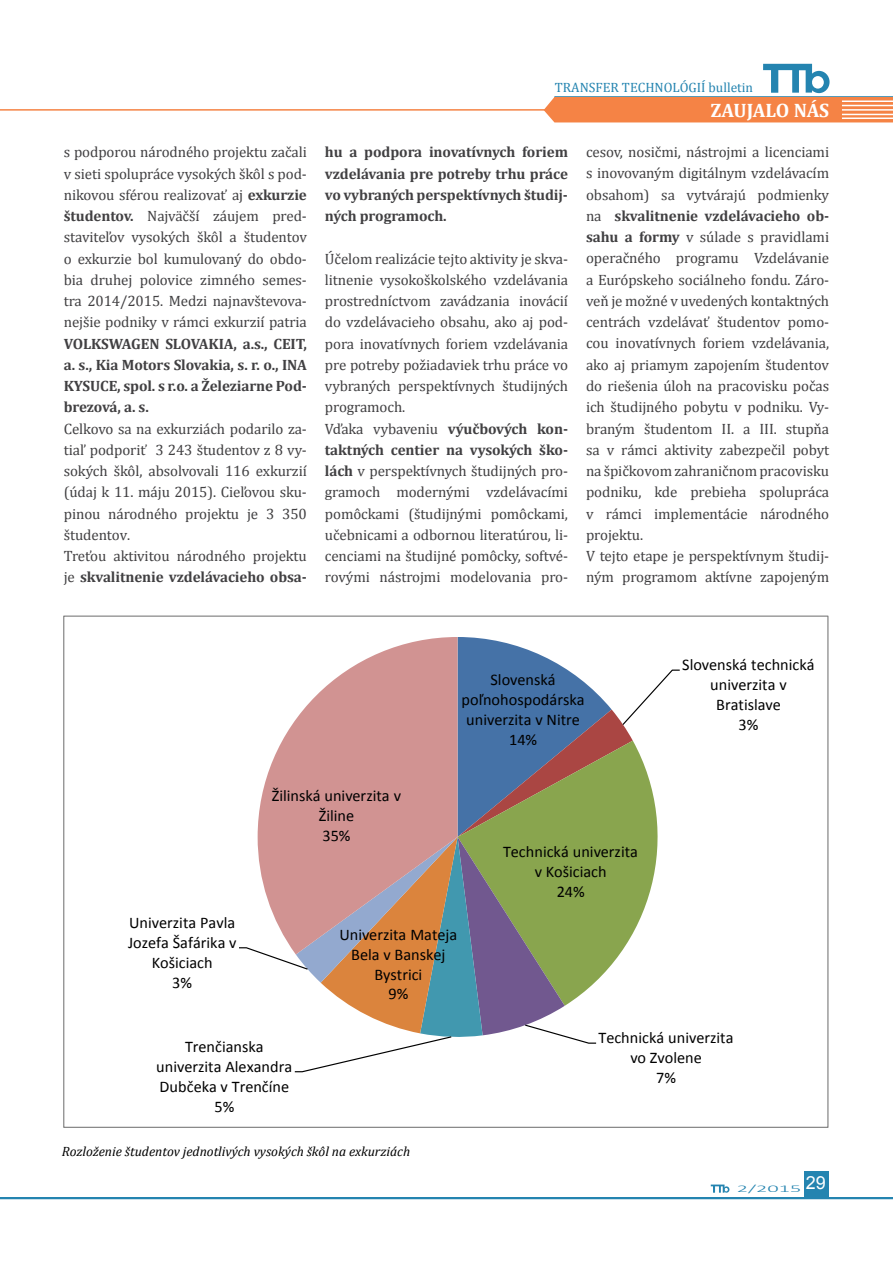
<style>
.page{position:relative;width:893px;height:1263px;background:#fff}
.page>*{position:absolute;margin:0;border:0;box-sizing:border-box;transform-origin:0 0}
.t1{font:700 19.5px "Cambria";color:#fff}
.t2{font:18px "Arial";color:#fff}
.t3{font:16.35px "Calibri";color:#000}
.t4{font:16.2px/20px "Calibri";color:#000;text-align:center}
.t5{font:15px/21.3px "Cambria";letter-spacing:-.005em;color:#414042}
.t6{font:700 15px/21.3px "Cambria";letter-spacing:-.005em;color:#414042;text-align:justify}
.t7{font:italic 13.5px "Cambria";color:#000}
.t8{font:13.5px "Cambria";color:#2484b0}
.t9{font:300 10.35px "Calibri";color:#2484b0;scale:2.16 1}
.s1{font-weight:700}
</style>
<div class="page">
<hr style="left:0;top:109px;width:568px;height:2px;background:#f58345">
<hr style="left:0;top:1197px;width:893px;height:2px;background:#2484b0">
<div style="left:804px;top:1171px;width:25px;height:27px;background:#2484b0"></div>
<svg style="left:544px;top:64px;width:349px;height:58px"></svg>
<hr style="left:842px;top:105px;width:51px;height:1px;background:#fff">
<hr style="left:842px;top:101px;width:51px;height:1px;background:#fff">
<hr style="left:842px;top:118px;width:51px;height:1px;background:#fff">
<hr style="left:842px;top:114px;width:51px;height:1px;background:#fff">
<hr style="left:842px;top:109px;width:51px;height:2px;background:#fff">
<svg style="left:711px;top:1184px;width:18px;height:9px"></svg>
<svg style="left:458px;top:637px;width:108px;height:32px"></svg>
<svg style="left:349px;top:637px;width:109px;height:32px;fill:#d19392"></svg>
<svg style="left:239px;top:669px;width:441px;height:404px"></svg>
<p class="t8" style="left:555px;top:79px;width:200px">Transfer technológií bulletin</p>
<p class="t5" style="left:64px;top:141px;width:245px;text-align:justify">s podporou národného projektu začali v sieti spolupráce vysokých škôl s pod&shy;nikovou sférou realizovať aj <span class="s1">exkurzie študentov.</span> Najväčší záujem pred&shy;staviteľov vysokých škôl a študentov o exkurzie bol kumulovaný do obdo&shy;bia druhej polovice zimného semes&shy;tra 2014/2015. Medzi najnavštevova&shy;nejšie podniky v rámci exkurzií patria</p>
<p class="t6" style="left:64px;top:332px;width:245px">VOLKSWAGEN SLOVAKIA, a.s., CEIT, a. s., Kia Motors Slovakia, s. r. o., INA KYSUCE, spol. s r.o. a Železiarne Pod&shy;brezová, a. s.</p>
<p class="t5" style="left:64px;top:418px;width:245px">Celkovo sa na exkurziách podarilo za&shy;tiaľ podporiť 3 243 študentov z 8 vy&shy;sokých škôl, absolvovali 116 exkurzií (údaj k 11. máju 2015). Cieľovou sku&shy;pinou národného projektu je 3 350 študentov.<br>Treťou aktivitou národného projektu je <span class="s1">skvalitnenie vzdelávacieho obsa-</span></p>
<p class="t6" style="left:325px;top:141px;width:245px">hu a podpora inovatívnych foriem vzdelávania pre potreby trhu práce vo vybraných perspektívnych študij&shy;ných programoch.</p>
<p class="t5" style="left:325px;top:248px;width:245px">Účelom realizácie tejto aktivity je skva&shy;litnenie vysokoškolského vzdelávania prostredníctvom zavádzania inovácií do vzdelávacieho obsahu, ako aj pod&shy;pora inovatívnych foriem vzdelávania pre potreby požiadaviek trhu práce vo vybraných perspektívnych študijných programoch.<br>Vďaka vybaveniu <span class="s1">výučbových kon&shy;taktných centier na vysokých ško&shy;lách</span> v perspektívnych študijných pro&shy;gramoch modernými vzdelávacími pomôckami (študijnými pomôckami, učebnicami a odbornou literatúrou, li&shy;cenciami na študijné pomôcky, softvé&shy;rovými nástrojmi modelovania pro-</p>
<h1 class="t1" style="left:711px;top:97px;width:120px">Zaujalo nás</h1>
<p class="t5" style="left:586px;top:141px;width:245px">cesov, nosičmi, nástrojmi a licenciami s inovovaným digitálnym vzdelávacím obsahom) sa vytvárajú podmienky na <span class="s1">skvalitnenie vzdelávacieho ob&shy;sahu a formy</span> v súlade s pravidlami operačného programu Vzdelávanie a Európskeho sociálneho fondu. Záro&shy;veň je možné v uvedených kontaktných centrách vzdelávať študentov pomo&shy;cou inovatívnych foriem vzdelávania, ako aj priamym zapojením študentov do riešenia úloh na pracovisku počas ich študijného pobytu v podniku. Vy&shy;braným študentom II. a III. stupňa sa v rámci aktivity zabezpečil pobyt na špičkovom zahraničnom pracovisku podniku, kde prebieha spolupráca v rámci implementácie národného projektu.<br>V tejto etape je perspektívnym študij&shy;ným programom aktívne zapojeným</p>
<p class="t4" style="left:490px;top:670px;width:67px">Slovenská</p>
<p class="t3" style="left:461px;top:690px;width:125px">poľnohospodárska</p>
<p class="t4" style="left:466px;top:710px;width:115px">univerzita v Nitre<br>14%</p>
<p class="t4" style="left:682px;top:655px;width:134px">Slovenská technická univerzita v<br>Bratislave</p>
<p class="t3" style="left:739px;top:714px;width:21px">3%</p>
<p class="t4" style="left:128px;top:913px;width:110px">Univerzita Pavla<br>Jozefa Šafárika v<br>Košiciach<br>3%</p>
<p class="t3" style="left:272px;top:785px;width:131px">Žilinská univerzita v</p>
<p class="t4" style="left:319px;top:805px;width:37px;text-align:left">Žiline<br>35%</p>
<p class="t4" style="left:339px;top:924px;width:119px">Univerzita Mateja</p>
<p class="t3" style="left:351px;top:944px;width:96px">Bela v Banskej</p>
<p class="t4" style="left:374px;top:964px;width:50px">Bystrici<br>9%</p>
<p class="t4" style="left:156px;top:1037px;width:137px">Trenčianska univerzita Alexandra<br>Dubčeka v Trenčíne<br>5%</p>
<p class="t7" style="left:62px;top:1142px;width:350px">Rozloženie študentov jednotlivých vysokých škôl na exkurziách</p>
<p class="t4" style="left:503px;top:841px;width:136px">Technická univerzita v Košiciach</p>
<p class="t3" style="left:557px;top:881px;width:30px">24%</p>
<p class="t4" style="left:599px;top:1028px;width:136px">Technická univerzita vo Zvolene<br>7%</p>
<p class="t2" style="left:806px;top:1171px;width:22px">29</p>
<p class="t9" style="left:737px;top:1182px;width:31px">2/2015</p>
</div>
